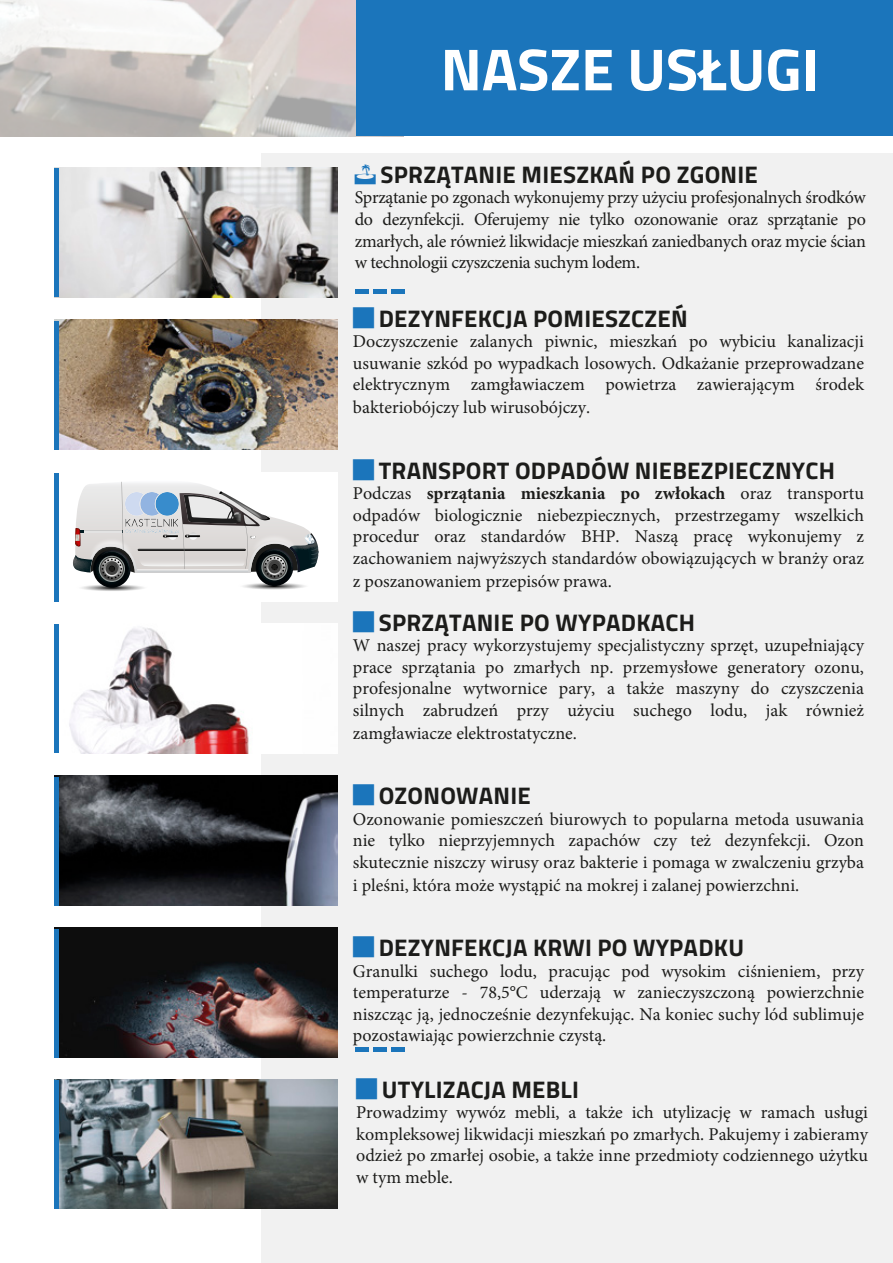
<style>
.page{position:relative;width:893px;height:1263px;background:#fff}
.page>*{position:absolute;margin:0;border:0;box-sizing:border-box;transform-origin:0 0}
.t1{font:700 59.4px "Titillium";color:#fff}
.Opis_uslugi{font:700 24px "Titillium";letter-spacing:.01em;color:#1c1c1a}
.Opis_uslugi-2{font:18px/21.6px "Minion Pro";color:#1c1c1a;text-align:justify}
.s1{font-weight:700}
</style>
<div class="page">
<div style="left:261px;top:153px;width:632px;height:1110px;background:#f1f1f1"></div>
<img style="left:0;top:0;width:356px;height:136px">
<div style="left:356px;top:0;width:537px;height:136px;background:#1b75bb"></div>
<img style="left:54px;top:168px;width:284px;height:129px">
<hr style="left:55px;top:169px;width:4px;height:128px;background:#1b75bb">
<img style="left:54px;top:320px;width:284px;height:129px">
<hr style="left:55px;top:321px;width:4px;height:128px;background:#1b75bb">
<div style="left:54px;top:472px;width:284px;height:129px;background:#fff"></div>
<svg style="left:73px;top:481px;width:246px;height:110px"></svg>
<hr style="left:55px;top:473px;width:4px;height:128px;background:#1b75bb">
<img style="left:54px;top:624px;width:284px;height:129px">
<hr style="left:55px;top:624px;width:4px;height:128px;background:#1b75bb">
<img style="left:54px;top:776px;width:284px;height:129px">
<hr style="left:55px;top:777px;width:4px;height:128px;background:#1b75bb">
<img style="left:54px;top:928px;width:284px;height:129px">
<hr style="left:55px;top:929px;width:4px;height:128px;background:#1b75bb">
<img style="left:54px;top:1079px;width:284px;height:130px">
<hr style="left:55px;top:1081px;width:4px;height:128px;background:#1b75bb">
<hr style="left:356px;top:289px;width:13px;height:4px;background:#1b75bb">
<hr style="left:373px;top:289px;width:14px;height:4px;background:#1b75bb">
<hr style="left:391px;top:289px;width:13px;height:4px;background:#1b75bb">
<hr style="left:356px;top:1047px;width:13px;height:4px;background:#1b75bb">
<hr style="left:373px;top:1047px;width:14px;height:4px;background:#1b75bb">
<hr style="left:391px;top:1047px;width:13px;height:4px;background:#1b75bb">
<img style="left:125px;top:493px;width:53px;height:41px">
<h1 class="t1" style="left:441px;top:24px;width:379px">NASZE USŁUGI</h1>
<p class="Opis_uslugi" style="left:381px;top:156px;width:379px">SPRZĄTANIE MIESZKAŃ PO ZGONIE</p>
<p class="Opis_uslugi-2" style="left:355px;top:187px;width:513px">Sprzątanie po zgonach wykonujemy przy użyciu profesjonalnych środków do dezynfekcji. Oferujemy nie tylko ozonowanie oraz sprzątanie po zmarłych, ale również likwidacje mieszkań zaniedbanych oraz mycie ścian w technologii czyszczenia suchym lodem.</p>
<p class="Opis_uslugi" style="left:379px;top:300px;width:311px">DEZYNFEKCJA POMIESZCZEŃ</p>
<p class="Opis_uslugi-2" style="left:353px;top:331px;width:513px;line-height:22px">Doczyszczenie zalanych piwnic, mieszkań po wybiciu kanalizacji usuwanie szkód po wypadkach losowych. Odkażanie przeprowadzane elektrycznym zamgławiaczem powietrza zawierającym środek bakteriobójczy lub wirusobójczy.</p>
<p class="Opis_uslugi" style="left:379px;top:452px;width:458px">TRANSPORT ODPADÓW NIEBEZPIECZNYCH</p>
<p class="Opis_uslugi-2" style="left:353px;top:483px;width:513px">Podczas <span class="s1">sprzątania mieszkania po zwłokach</span> oraz transportu odpadów biologicznie niebezpiecznych, przestrzegamy wszelkich procedur oraz standardów BHP. Naszą pracę wykonujemy z zachowaniem najwyższych standardów obowiązujących w branży oraz z poszanowaniem przepisów prawa.</p>
<p class="Opis_uslugi" style="left:379px;top:604px;width:318px">SPRZĄTANIE PO WYPADKACH</p>
<p class="Opis_uslugi-2" style="left:353px;top:634px;width:513px">W naszej pracy wykorzystujemy specjalistyczny sprzęt, uzupełniający prace sprzątania po zmarłych np. przemysłowe generatory ozonu, profesjonalne wytwornice pary, a także maszyny do czyszczenia silnych zabrudzeń przy użyciu suchego lodu, jak również zamgławiacze elektrostatyczne.</p>
<p class="Opis_uslugi" style="left:379px;top:777px;width:154px">OZONOWANIE</p>
<p class="Opis_uslugi-2" style="left:353px;top:808px;width:513px;line-height:22px">Ozonowanie pomieszczeń biurowych to popularna metoda usuwania nie tylko nieprzyjemnych zapachów czy też dezynfekcji. Ozon skutecznie niszczy wirusy oraz bakterie i pomaga w zwalczeniu grzyba i pleśni, która może wystąpić na mokrej i zalanej powierzchni.</p>
<p class="Opis_uslugi" style="left:379px;top:929px;width:367px">DEZYNFEKCJA KRWI PO WYPADKU</p>
<p class="Opis_uslugi-2" style="left:353px;top:960px;width:513px">Granulki suchego lodu, pracując pod wysokim ciśnieniem, przy temperaturze - 78,5°C uderzają w zanieczyszczoną powierzchnie niszcząc ją, jednocześnie dezynfekując. Na koniec suchy lód sublimuje pozostawiając powierzchnie czystą.</p>
<p class="Opis_uslugi" style="left:382px;top:1071px;width:199px">UTYLIZACJA MEBLI</p>
<p class="Opis_uslugi-2" style="left:356px;top:1101px;width:513px">Prowadzimy wywóz mebli, a także ich utylizację w ramach usługi kompleksowej likwidacji mieszkań po zmarłych. Pakujemy i zabieramy odzież po zmarłej osobie, a także inne przedmioty codziennego użytku w tym meble.</p>
</div>
